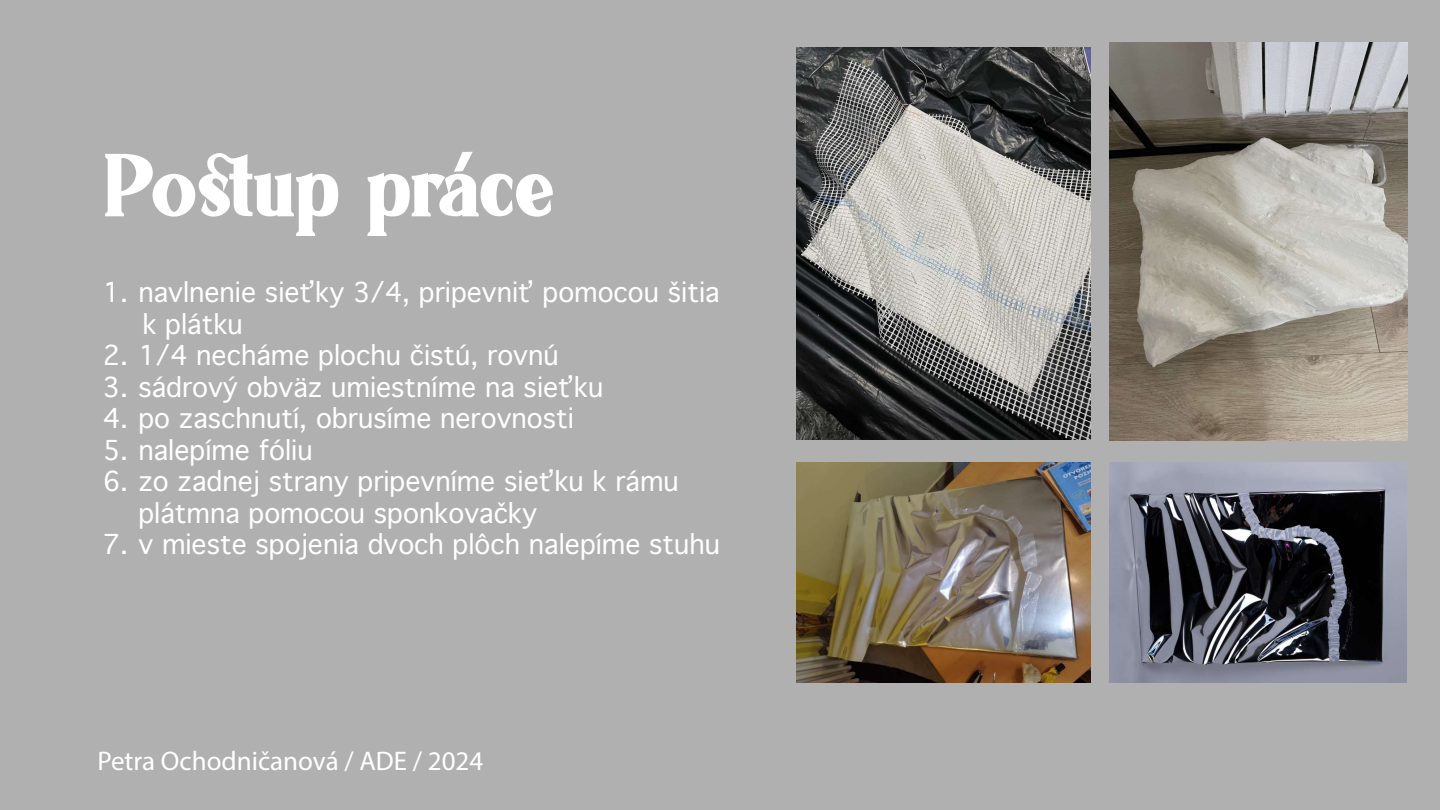
<style>
.page{position:relative;width:1440px;height:810px;background:#b0b0b0}
.page>*{position:absolute;margin:0;border:0;box-sizing:border-box;transform-origin:0 0}
.t1{font:91.43px "Belugia";color:#fff}
.t2{font:27px "Myriad Pro";color:#fff}
.t3{font:26.25px/31.5px "Geneva";color:#fff}
</style>
<div class="page">
<svg style="left:105px;top:153px;width:234px;height:83px"></svg>
<svg style="left:367px;top:151px;width:186px;height:85px"></svg>
<img style="left:796px;top:47px;width:295px;height:393px">
<img style="left:1109px;top:43px;width:299px;height:398px">
<img style="left:796px;top:462px;width:294px;height:220px">
<img style="left:1109px;top:462px;width:298px;height:220px">
<h1 class="t1" style="left:103px;top:126px;width:452px">Postup práce</h1>
<p class="t3" style="left:142px;top:277px;width:579px;text-indent:-40px">1. navlnenie sieťky 3/4, pripevniť pomocou šitia k plátku</p>
<p class="t3" style="left:103px;top:340px;width:457px">2. 1/4 necháme plochu čistú, rovnú</p>
<p class="t3" style="left:103px;top:372px;width:502px">3. sádrový obväz umiestníme na sieťku</p>
<p class="t3" style="left:103px;top:403px;width:473px">4. po zaschnutí, obrusíme nerovnosti</p>
<p class="t3" style="left:103px;top:435px;width:211px">5. nalepíme fóliu</p>
<p class="t3" style="left:138px;top:466px;width:542px;text-indent:-36px">6. zo zadnej strany pripevníme sieťku k rámu plátmna pomocou sponkovačky</p>
<p class="t3" style="left:103px;top:529px;width:619px">7. v mieste spojenia dvoch plôch nalepíme stuhu</p>
<p class="t2" style="left:97px;top:745px;width:387px">Petra Ochodničanová / ADE / 2024</p>
</div>
